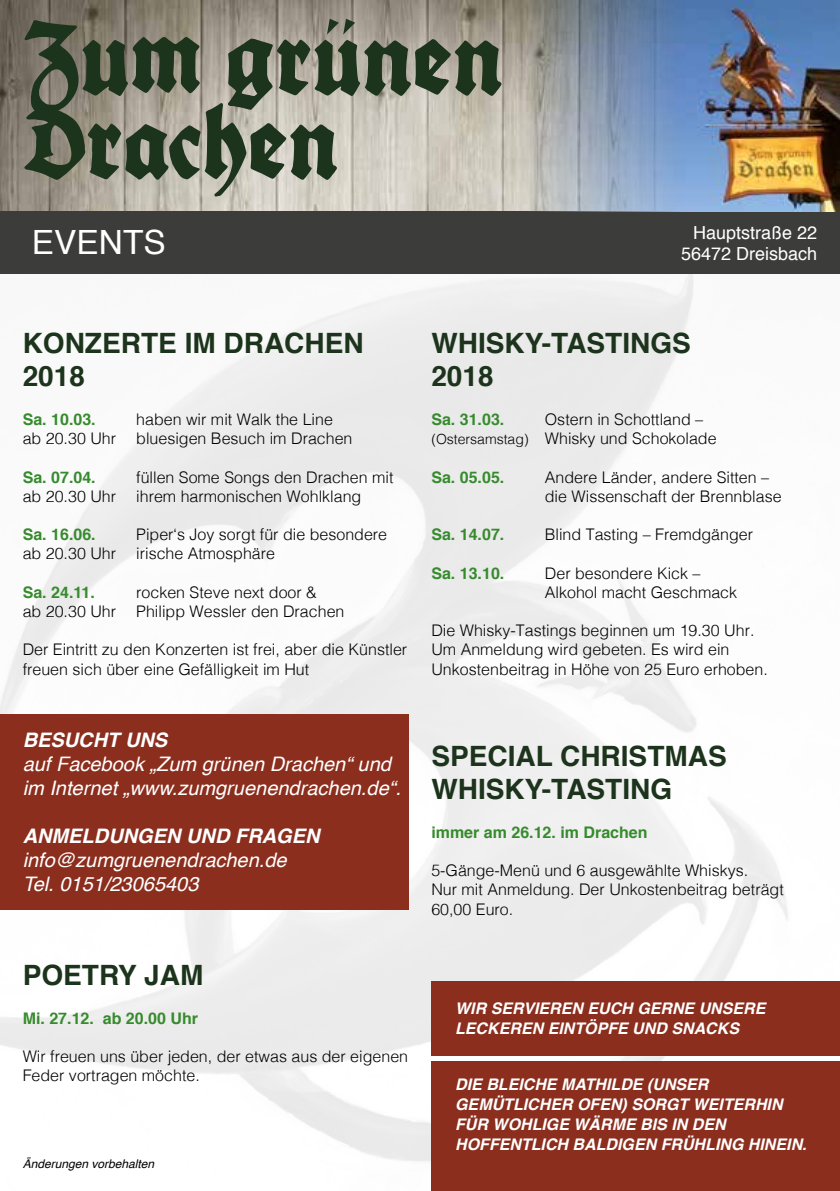
<style>
.page{position:relative;width:840px;height:1191px;background:#fff}
.page>*{position:absolute;margin:0;border:0;box-sizing:border-box;transform-origin:0 0}
.t1{font:60.2px/84px "King Arthur Legend";color:#1d341c}
.t2{font:33.4px "Helvetica";color:#fff}
.t3{font:700 28px/33.6px "Helvetica";color:#1d341c}
.t4{font:italic 20px/24px "Helvetica";color:#fff}
.t5{font:italic 700 20px "Helvetica";color:#fff}
.t6{font:18px/21.6px "Helvetica";color:#fff;text-align:right}
.t7{font:300 16px/19.2px "Helvetica";color:#000}
.t8{font:italic 700 16px/20px "Helvetica";color:#fff}
.t9{font:700 16px "Helvetica";color:#368b2d}
.t10{font:italic 12px "Helvetica";color:#000}
.s1{font-size:14px}
</style>
<div class="page">
<img style="left:0;top:274px;width:788px;height:887px">
<img style="left:0;top:0;width:524px;height:212px">
<div style="left:0;top:212px;width:839px;height:62px;background:#3c3c3b"></div>
<svg style="left:327px;top:19px;width:28px;height:16px"></svg>
<img style="left:524px;top:0;width:315px;height:212px">
<div style="left:0;top:714px;width:408px;height:196px;background:#8b2e1e"></div>
<div style="left:431px;top:1061px;width:408px;height:130px;background:#8b2e1e"></div>
<div style="left:431px;top:981px;width:408px;height:75px;background:#8b2e1e"></div>
<h1 class="t1" style="left:23px;top:21px;width:482px">Zum grunen<br>Drachen</h1>
<h2 class="t2" style="left:32px;top:229px;width:135px">EVENTS</h2>
<p class="t6" style="left:680px;top:223px;width:138px">Hauptstraße 22<br>56472 Dreisbach</p>
<h3 class="t3" style="left:23px;top:328px;width:342px">KONZERTE IM DRACHEN<br>2018</h3>
<p class="t9" style="left:23px;top:412px;width:74px">Sa. 10.03.</p>
<p class="t7" style="left:136px;top:411px;width:198px">haben wir mit Walk the Line</p>
<p class="t7" style="left:23px;top:430px;width:95px">ab 20.30 Uhr</p>
<p class="t7" style="left:136px;top:430px;width:218px">bluesigen Besuch im Drachen</p>
<p class="t9" style="left:23px;top:470px;width:74px">Sa. 07.04.</p>
<p class="t7" style="left:136px;top:468px;width:258px">füllen Some Songs den Drachen mit</p>
<p class="t7" style="left:23px;top:488px;width:95px">ab 20.30 Uhr</p>
<p class="t7" style="left:136px;top:488px;width:226px">ihrem harmonischen Wohlklang</p>
<p class="t9" style="left:23px;top:528px;width:74px">Sa. 16.06.</p>
<p class="t7" style="left:136px;top:526px;width:252px">Piper‘s Joy sorgt für die besondere</p>
<p class="t7" style="left:23px;top:545px;width:95px">ab 20.30 Uhr</p>
<p class="t7" style="left:136px;top:545px;width:140px">irische Atmosphäre</p>
<p class="t9" style="left:23px;top:585px;width:74px">Sa. 24.11.</p>
<p class="t7" style="left:136px;top:584px;width:182px">rocken Steve next door &amp;</p>
<p class="t7" style="left:23px;top:603px;width:95px">ab 20.30 Uhr</p>
<p class="t7" style="left:136px;top:603px;width:210px">Philipp Wessler den Drachen</p>
<p class="t7" style="left:23px;top:641px;width:386px">Der Eintritt zu den Konzerten ist frei, aber die Künstler freuen sich über eine Gefälligkeit im Hut</p>
<p class="t5" style="left:23px;top:732px;width:146px">BESUCHT UNS</p>
<p class="t4" style="left:23px;top:754px;width:379px">auf Facebook „Zum grünen Drachen“ und im Internet „www.zumgruenendrachen.de“.</p>
<p class="t5" style="left:23px;top:828px;width:298px">ANMELDUNGEN UND FRAGEN</p>
<p class="t4" style="left:23px;top:850px;width:265px">info@zumgruenendrachen.de<br>Tel. 0151/23065403</p>
<h3 class="t3" style="left:23px;top:960px;width:182px">POETRY JAM</h3>
<p class="t9" style="left:23px;top:1011px;width:177px">Mi. 27.12. ab 20.00 Uhr</p>
<p class="t7" style="left:23px;top:1048px;width:387px">Wir freuen uns über jeden, der etwas aus der eigenen<br>Feder vortragen möchte.</p>
<p class="t10" style="left:23px;top:1159px;width:133px">Änderungen vorbehalten</p>
<h3 class="t3" style="left:431px;top:328px;width:261px">WHISKY-TASTINGS<br>2018</h3>
<p class="t9" style="left:431px;top:412px;width:74px">Sa. 31.03.</p>
<p class="t7" style="left:431px;top:411px;width:287px;text-indent:113px">Ostern in Schottland – <span class="s1">(Ostersamstag)</span> Whisky und Schokolade</p>
<p class="t9" style="left:431px;top:470px;width:74px">Sa. 05.05.</p>
<p class="t7" style="left:544px;top:468px;width:238px">Andere Länder, andere Sitten – die Wissenschaft der Brennblase</p>
<p class="t9" style="left:431px;top:528px;width:74px">Sa. 14.07.</p>
<p class="t7" style="left:544px;top:526px;width:210px">Blind Tasting – Fremdgänger</p>
<p class="t9" style="left:431px;top:566px;width:74px">Sa. 13.10.</p>
<p class="t7" style="left:544px;top:564px;width:194px">Der besondere Kick –<br>Alkohol macht Geschmack</p>
<p class="t7" style="left:431px;top:622px;width:338px">Die Whisky-Tastings beginnen um 19.30 Uhr.<br>Um Anmeldung wird gebeten. Es wird ein<br>Unkostenbeitrag in Höhe von 25 Euro erhoben.</p>
<h3 class="t3" style="left:431px;top:741px;width:297px">SPECIAL CHRISTMAS<br>WHISKY-TASTING</h3>
<p class="t9" style="left:431px;top:825px;width:218px">immer am 26.12. im Drachen</p>
<p class="t7" style="left:431px;top:862px;width:354px">5-Gänge-Menü und 6 ausgewählte Whiskys.<br>Nur mit Anmeldung. Der Unkostenbeitrag beträgt<br>60,00 Euro.</p>
<p class="t8" style="left:455px;top:1000px;width:311px">WIR SERVIEREN EUCH GERNE UNSERE<br>LECKEREN EINTÖPFE UND SNACKS</p>
<p class="t8" style="left:455px;top:1075px;width:353px">DIE BLEICHE MATHILDE (UNSER<br>GEMÜTLICHER OFEN) SORGT WEITERHIN<br>FÜR WOHLIGE WÄRME BIS IN DEN<br>HOFFENTLICH BALDIGEN FRÜHLING HINEIN.</p>
</div>
